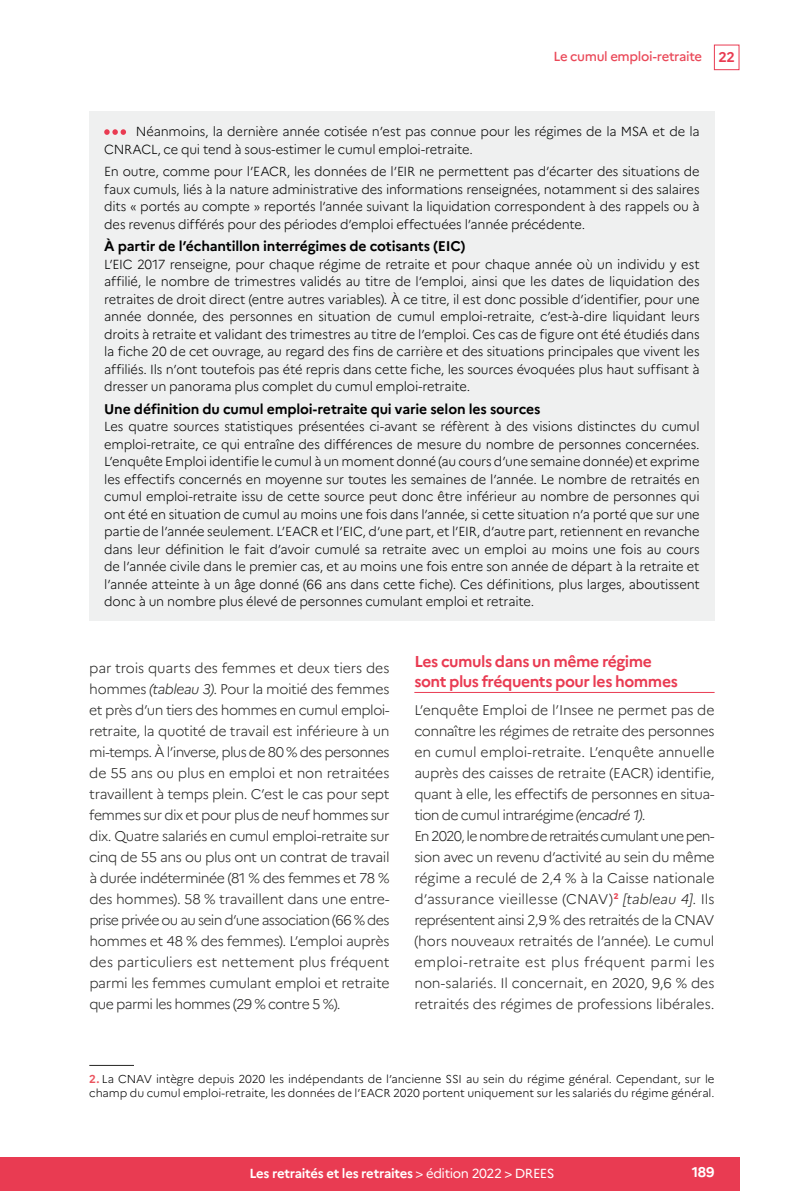
<style>
.page{position:relative;width:794px;height:1191px;background:#fff}
.page>*{position:absolute;margin:0;border:0;box-sizing:border-box;transform-origin:0 0}
.t1{font:700 15.75px/19.2px "Marianne";letter-spacing:-.03em;color:#e93b52}
.t2{font:300 14px/21px "Marianne";letter-spacing:-.02em;color:#252523;text-align:justify}
.t3{font:700 14px "Marianne";letter-spacing:-.015em;color:#000}
.t4{font:700 14px "Marianne";color:#fff}
.t5{font:300 13.12px/17.5px "Marianne";letter-spacing:-.015em;color:#000;text-align:justify}
.t6{font:700 13.12px "Marianne";letter-spacing:-.025em;color:#fff}
.t7{font:500 13.12px "Marianne";letter-spacing:-.025em;color:#ea4858}
.t8{font:300 11.38px/13.7px "Marianne";letter-spacing:-.005em;color:#000}
.s1{font-weight:700;font-size:14px;color:#e93b52}
.s2{font-style:italic}
.s3{font-weight:700;color:#eb545f}
.s4{font-weight:400}
</style>
<div class="page">
<div style="left:714px;top:45px;width:25px;height:25px;border:1px solid #e93b52"></div>
<div style="left:0;top:1157px;width:739px;height:34px;background:#e93b52"></div>
<hr style="left:414px;top:692px;width:300px;height:1px;background:#e93b52">
<div style="left:89px;top:112px;width:625px;height:509px;background:#eff0f0"></div>
<svg style="left:104px;top:129px;width:22px;height:6px"></svg>
<hr style="left:89px;top:1065px;width:45px;height:1px;background:#252523">
<p class="t7" style="left:553px;top:49px;width:183px">Le cumul emploi-retraite <span class="s1">22</span></p>
<p class="t5" style="left:104px;top:123px;width:597px;text-indent:32px">Néanmoins, la dernière année cotisée n’est pas connue pour les régimes de la MSA et de la<br>CNRACL, ce qui tend à sous-estimer le cumul emploi-retraite.</p>
<p class="t5" style="left:104px;top:163px;width:597px">En outre, comme pour l’EACR, les données de l’EIR ne permettent pas d’écarter des situations de faux cumuls, liés à la nature administrative des informations renseignées, notamment si des salaires dits « portés au compte » reportés l’année suivant la liquidation correspondent à des rappels ou à des revenus différés pour des périodes d’emploi effectuées l’année précédente.</p>
<p class="t3" style="left:104px;top:238px;width:363px">À partir de l’échantillon interrégimes de cotisants (EIC)</p>
<p class="t5" style="left:104px;top:255px;width:597px">L’EIC 2017 renseigne, pour chaque régime de retraite et pour chaque année où un individu y est affilié, le nombre de trimestres validés au titre de l’emploi, ainsi que les dates de liquidation des retraites de droit direct (entre autres variables). À ce titre, il est donc possible d’identifier, pour une année donnée, des personnes en situation de cumul emploi-retraite, c’est-à-dire liquidant leurs droits à retraite et validant des trimestres au titre de l’emploi. Ces cas de figure ont été étudiés dans la fiche 20 de cet ouvrage, au regard des fins de carrière et des situations principales que vivent les affiliés. Ils n’ont toutefois pas été repris dans cette fiche, les sources évoquées plus haut suffisant à dresser un panorama plus complet du cumul emploi-retraite.</p>
<p class="t3" style="left:104px;top:400px;width:438px">Une définition du cumul emploi-retraite qui varie selon les sources</p>
<p class="t5" style="left:104px;top:418px;width:597px">Les quatre sources statistiques présentées ci-avant se réfèrent à des visions distinctes du cumul emploi-retraite, ce qui entraîne des différences de mesure du nombre de personnes concernées.<br>L’enquête Emploi identifie le cumul à un moment donné (au cours d’une semaine donnée) et exprime les effectifs concernés en moyenne sur toutes les semaines de l’année. Le nombre de retraités en cumul emploi-retraite issu de cette source peut donc être inférieur au nombre de personnes qui ont été en situation de cumul au moins une fois dans l’année, si cette situation n’a porté que sur une partie de l’année seulement. L’EACR et l’EIC, d’une part, et l’EIR, d’autre part, retiennent en revanche dans leur définition le fait d’avoir cumulé sa retraite avec un emploi au moins une fois au cours de l’année civile dans le premier cas, et au moins une fois entre son année de départ à la retraite et l’année atteinte à un âge donné (66 ans dans cette fiche). Ces définitions, plus larges, aboutissent donc à un nombre plus élevé de personnes cumulant emploi et retraite.</p>
<p class="t2" style="left:89px;top:657px;width:302px">par trois quarts des femmes et deux tiers des hommes <span class="s2">(tableau 3)</span>. Pour la moitié des femmes et près d’un tiers des hommes en cumul emploi&shy;retraite, la quotité de travail est inférieure à un mi-temps. À l’inverse, plus de 80 % des personnes de 55 ans ou plus en emploi et non retraitées travaillent à temps plein. C’est le cas pour sept femmes sur dix et pour plus de neuf hommes sur dix. Quatre salariés en cumul emploi-retraite sur cinq de 55 ans ou plus ont un contrat de travail à durée indéterminée (81 % des femmes et 78 % des hommes). 58 % travaillent dans une entre&shy;prise privée ou au sein d’une association (66 % des hommes et 48 % des femmes). L’emploi auprès des particuliers est nettement plus fréquent parmi les femmes cumulant emploi et retraite que parmi les hommes (29 % contre 5 %).</p>
<p class="t1" style="left:414px;top:652px;width:265px">Les cumuls dans un même régime sont plus fréquents pour les hommes</p>
<p class="t2" style="left:414px;top:699px;width:302px;text-align:left">L’enquête Emploi de l’Insee ne permet pas de connaître les régimes de retraite des personnes en cumul emploi-retraite. L’enquête annuelle auprès des caisses de retraite (EACR) identifie, quant à elle, les effectifs de personnes en situa&shy;tion de cumul intrarégime <span class="s2">(encadré 1)</span>.<br>En 2020, le nombre de retraités cumulant une pen&shy;sion avec un revenu d’activité au sein du même régime a reculé de 2,4 % à la Caisse nationale d’assurance vieillesse (CNAV)<sup>2</sup> <span class="s2">[tableau 4]</span>. Ils représentent ainsi 2,9 % des retraités de la CNAV (hors nouveaux retraités de l’année). Le cumul emploi-retraite est plus fréquent parmi les non-salariés. Il concernait, en 2020, 9,6 % des retraités des régimes de professions libérales.</p>
<p class="t8" style="left:89px;top:1072px;width:627px"><span class="s3">2.</span> La CNAV intègre depuis 2020 les indépendants de l’ancienne SSI au sein du régime général. Cependant, sur le champ du cumul emploi-retraite, les données de l’EACR 2020 portent uniquement sur les salariés du régime général.</p>
<p class="t6" style="left:249px;top:1165px;width:307px">Les retraités et les retraites <span class="s4">&gt; édition 2022 &gt; DREES</span></p>
<p class="t4" style="left:692px;top:1163px;width:24px">189</p>
</div>
